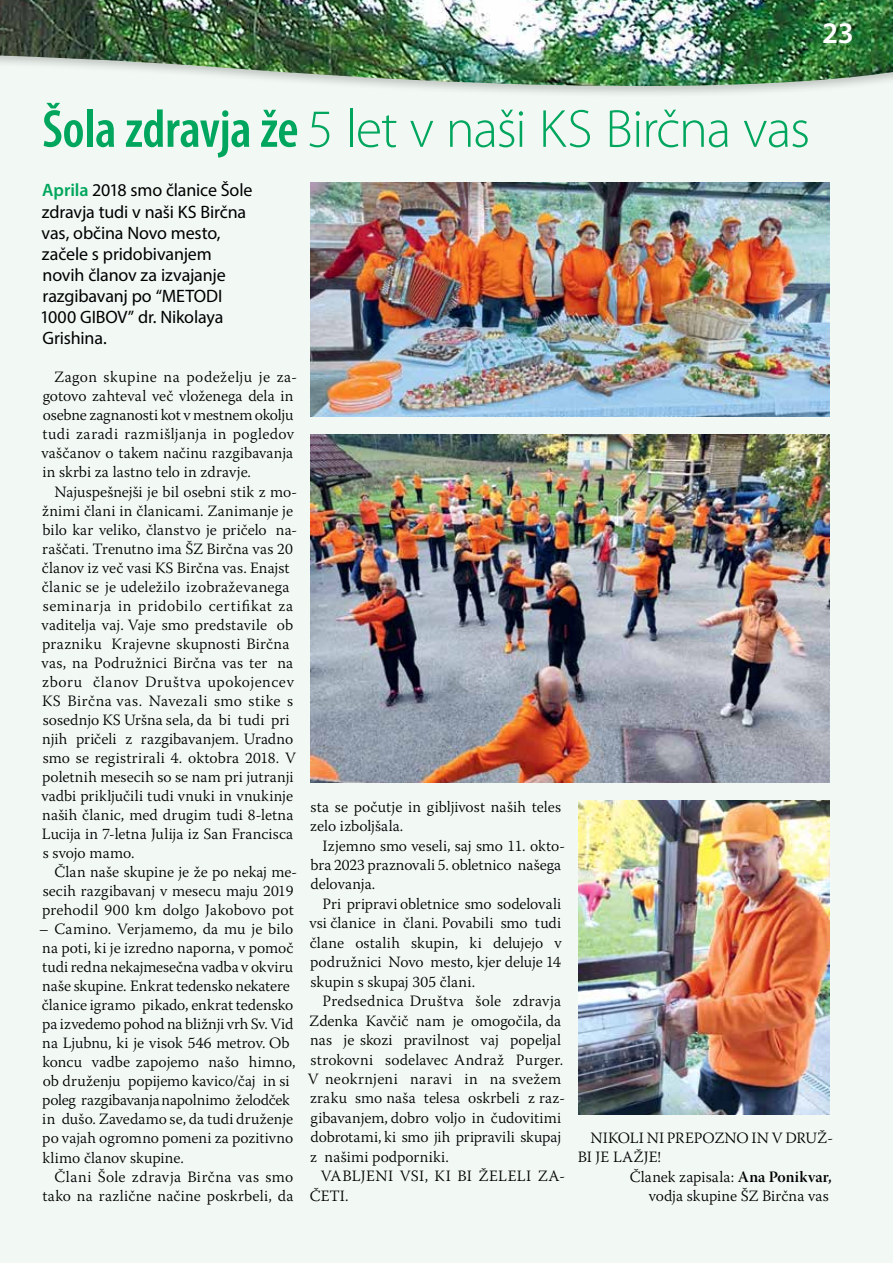
<style>
.page{position:relative;width:893px;height:1263px;background:#fff}
.page>*{position:absolute;margin:0;border:0;box-sizing:border-box;transform-origin:0 0}
.t1{font:300 54px "Myriad Pro";letter-spacing:-.025em;color:#00a65d}
.t2{font:600 30px "Myriad Pro";color:#fff}
.t3{font:18px/21.1px "Myriad Pro";letter-spacing:-.01em;color:#000}
.t4{font:300 15.75px/19px "Warnock Pro";letter-spacing:.005em;color:#000}
.t5{font:300 15.75px/19.5px "Warnock Pro";letter-spacing:.03em;color:#000}
.s1{font-weight:600;font-stretch:condensed}
.s2{font-weight:600;color:#00a65d}
.s3{font-family:"Warnock Pro Semibold Subh";font-weight:400}
</style>
<div class="page">
<div style="left:1px;top:98px;width:892px;height:1165px;background:#f2f9f4"></div>
<svg style="left:0;top:98px;width:1px;height:1165px"></svg>
<div style="left:0;top:0;width:893px;height:98px;background:#000;opacity:.21"></div>
<img style="left:0;top:0;width:893px;height:88px">
<img style="left:310px;top:183px;width:519px;height:233px">
<img style="left:310px;top:434px;width:519px;height:349px">
<img style="left:578px;top:801px;width:251px;height:313px">
<h2 class="t2" style="left:822px;top:13px;width:33px">23</h2>
<h1 class="t1" style="left:42px;top:96px;width:769px"><span class="s1">Šola zdravja že</span> 5 let v naši KS Birčna vas</h1>
<p class="t3" style="left:40px;top:180px;width:214px"><span class="s2">Aprila</span> 2018 smo članice Šole zdravja tudi v naši KS Birčna vas, občina Novo mesto, začele s pridobivanjem novih članov za izvajanje razgibavanj po “METODI<br>1000 GIBOV” dr. Nikolaya<br>Grishina.</p>
<p class="t4" style="left:41px;top:367px;width:257px;text-indent:13px">Zagon skupine na podeželju je za&shy;gotovo zahteval več vloženega dela in osebne zagnanosti kot v mestnem okolju tudi zaradi razmišljanja in pogledov vaščanov o takem načinu razgibavanja in skrbi za lastno telo in zdravje.</p>
<p class="t4" style="left:41px;top:482px;width:257px;text-indent:13px">Najuspešnejši je bil osebni stik z mo&shy;žnimi člani in članicami. Zanimanje je bilo kar veliko, članstvo je pričelo na&shy;raščati. Trenutno ima ŠZ Birčna vas 20 članov iz več vasi KS Birčna vas. Enajst članic se je udeležilo izobraževanega seminarja in pridobilo certifikat za vaditelja vaj. Vaje smo predstavile ob prazniku Krajevne skupnosti Birčna vas, na Podružnici Birčna vas ter na zboru članov Društva upokojencev KS Birčna vas. Navezali smo stike s sosednjo KS Uršna sela, da bi tudi pri njih pričeli z razgibavanjem. Uradno smo se registrirali 4. oktobra 2018. V poletnih mesecih so se nam pri jutranji vadbi priključili tudi vnuki in vnukinje naših članic, med drugim tudi 8-letna Lucija in 7-letna Julija iz San Francisca s svojo mamo.</p>
<p class="t4" style="left:42px;top:862px;width:257px;text-indent:12px">Član naše skupine je že po nekaj me&shy;secih razgibavanj v mesecu maju 2019 prehodil 900 km dolgo Jakobovo pot</p>
<p class="t4" style="left:39px;top:919px;width:258px">– Camino. Verjamemo, da mu je bilo na poti, ki je izredno naporna, v pomoč tudi redna nekajmesečna vadba v okviru naše skupine. Enkrat tedensko nekatere članice igramo pikado, enkrat tedensko pa izvedemo pohod na bližnji vrh Sv. Vid na Ljubnu, ki je visok 546 metrov. Ob koncu vadbe zapojemo našo himno, ob druženju popijemo kavico/čaj in si poleg razgibavanja napolnimo želodček in dušo. Zavedamo se, da tudi druženje po vajah ogromno pomeni za pozitivno klimo članov skupine.</p>
<p class="t4" style="left:42px;top:1166px;width:252px;text-align:right">Člani Šole zdravja Birčna vas smo tako na različne načine poskrbeli, da</p>
<p class="t4" style="left:310px;top:796px;width:252px;line-height:19.5px">sta se počutje in gibljivost naših teles zelo izboljšala.</p>
<p class="t4" style="left:310px;top:835px;width:256px;line-height:19.5px;text-indent:12px">Izjemno smo veseli, saj smo 11. okto&shy;bra 2023 praznovali 5. obletnico našega delovanja.</p>
<p class="t4" style="left:309px;top:894px;width:254px;line-height:19.5px;text-align:justify;text-indent:13px">Pri pripravi obletnice smo sodelovali vsi članice in člani. Povabili smo tudi člane ostalih skupin, ki delujejo v podružnici Novo mesto, kjer deluje 14 skupin s skupaj 305 člani.</p>
<p class="t4" style="left:308px;top:991px;width:259px;line-height:19.5px;text-indent:15px">Predsednica Društva šole zdravja Zdenka Kavčič nam je omogočila, da nas je skozi pravilnost vaj popeljal strokovni sodelavec Andraž Purger.<br>V neokrnjeni naravi in na svežem zraku smo naša telesa oskrbeli z raz&shy;gibavanjem, dobro voljo in čudovitimi dobrotami, ki smo jih pripravili skupaj z našimi podporniki.</p>
<p class="t5" style="left:310px;top:1166px;width:257px;text-indent:11px">VABLJENI VSI, KI BI ŽELELI ZA-<br>ČETI.</p>
<p class="t4" style="left:578px;top:1128px;width:257px;text-indent:13px">NIKOLI NI PREPOZNO IN V DRUŽ-<br>BI JE LAŽJE!</p>
<p class="t4" style="left:630px;top:1166px;width:203px;text-align:right">Članek zapisala: <span class="s3">Ana Ponikvar, </span>vodja skupine ŠZ Birčna vas</p>
</div>
